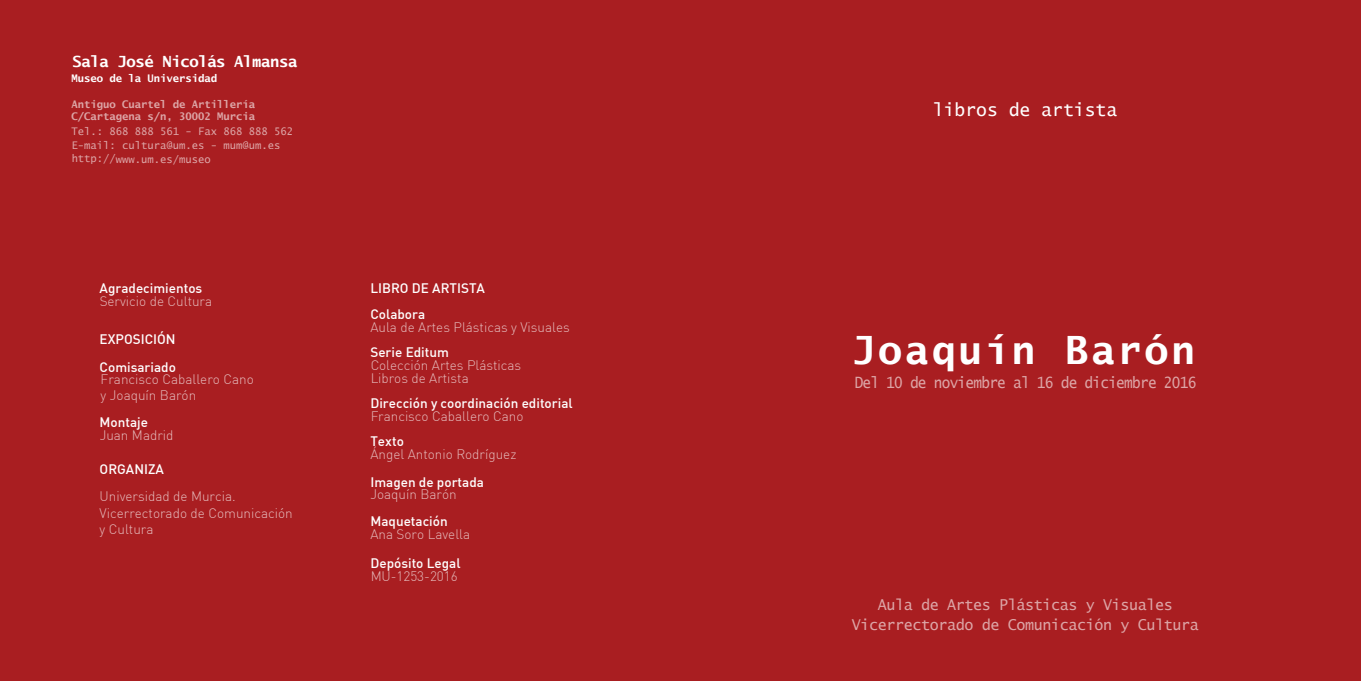
<style>
.page{position:relative;width:1361px;height:681px;background:#fff}
.page>*{position:absolute;margin:0;border:0;box-sizing:border-box;transform-origin:0 0}
.t1{font:700 39px "Lucida Sans Typewriter";letter-spacing:.08em;color:#fff}
.t2{font:18px "Lucida Sans Typewriter";color:#fff}
.t3{font:15.6px "Lucida Sans Typewriter";letter-spacing:-.05em;color:#fff;scale:.92 1}
.t4{font:700 15.45px "Lucida Sans Typewriter";letter-spacing:-.02em;color:#fff}
.t5{font:15px/19.5px "Lucida Sans Typewriter";letter-spacing:-.025em;color:#fff;text-align:center}
.t6{font:300 13.5px/16.2px "DIN";color:#fff}
.t7{font:500 13.5px/27.5px "DIN";color:#fff}
.t8{font:10.5px/14.1px "Lucida Sans Typewriter";color:#fff}
.t9{font:700 10.5px/12.6px "Lucida Sans Typewriter";color:rgb(255 255 255/.6)}
.t10{font:700 10.5px "Lucida Sans Typewriter";color:#fff}
</style>
<div class="page">
<div style="left:0;top:0;width:1361px;height:680px;background:#a91e21"></div>
<p class="t4" style="left:73px;top:53px;width:226px">Sala José Nicolás Almansa</p>
<p class="t10" style="left:71px;top:73px;width:147px">Museo de la Universidad</p>
<p class="t9" style="left:71px;top:97px;width:185px">Antiguo Cuartel de Artillería<br>C/Cartagena s/n, 30002 Murcia</p>
<p class="t8" style="left:71px;top:124px;width:223px">Tel.: 868 888 561 - Fax 868 888 562<br>E-mail: cultura@um.es - mum@um.es http://www.um.es/museo</p>
<p class="t7" style="left:100px;top:274px;width:104px">Agradecimientos</p>
<p class="t6" style="left:100px;top:293px;width:114px">Servicio de Cultura</p>
<p class="t7" style="left:100px;top:325px;width:78px">EXPOSICIÓN<br>Comisariado</p>
<p class="t6" style="left:101px;top:371px;width:155px">Francisco Caballero Cano y Joaquín Barón</p>
<p class="t7" style="left:100px;top:408px;width:50px">Montaje</p>
<p class="t6" style="left:100px;top:426px;width:75px">Juan Madrid</p>
<p class="t7" style="left:100px;top:454px;width:66px">ORGANIZA</p>
<p class="t6" style="left:100px;top:488px;width:195px">Universidad de Murcia.<br>Vicerrectorado de Comunicación y Cultura</p>
<p class="t7" style="left:370px;top:275px;width:116px;line-height:26px">LIBRO DE ARTISTA<br>Colabora</p>
<p class="t6" style="left:370px;top:318px;width:201px">Aula de Artes Plásticas y Visuales</p>
<p class="t7" style="left:370px;top:338px;width:80px">Serie Editum</p>
<p class="t6" style="left:370px;top:358px;width:152px;line-height:12.8px">Colección Artes Plásticas<br>Libros de Artista</p>
<p class="t7" style="left:370px;top:389px;width:204px">Dirección y coordinación editorial</p>
<p class="t6" style="left:370px;top:407px;width:155px">Francisco Caballero Cano</p>
<p class="t7" style="left:370px;top:427px;width:35px">Texto</p>
<p class="t6" style="left:370px;top:445px;width:147px">Ángel Antonio Rodríguez</p>
<p class="t7" style="left:370px;top:468px;width:115px">Imagen de portada</p>
<p class="t6" style="left:370px;top:485px;width:88px">Joaquín Barón</p>
<p class="t7" style="left:370px;top:506px;width:79px">Maquetación</p>
<p class="t6" style="left:370px;top:525px;width:101px">Ana Soro Lavella</p>
<p class="t7" style="left:370px;top:548px;width:92px">Depósito Legal</p>
<p class="t6" style="left:370px;top:567px;width:89px">MU-1253-2016</p>
<h2 class="t2" style="left:933px;top:99px;width:186px">libros de artista</h2>
<h1 class="t1" style="left:852px;top:328px;width:345px">Joaquín Barón</h1>
<p class="t3" style="left:854px;top:373px;width:373px">Del 10 de noviembre al 16 de diciembre 2016</p>
<p class="t5" style="left:851px;top:594px;width:348px">Aula de Artes Plásticas y Visuales<br>Vicerrectorado de Comunicación y Cultura</p>
</div>
